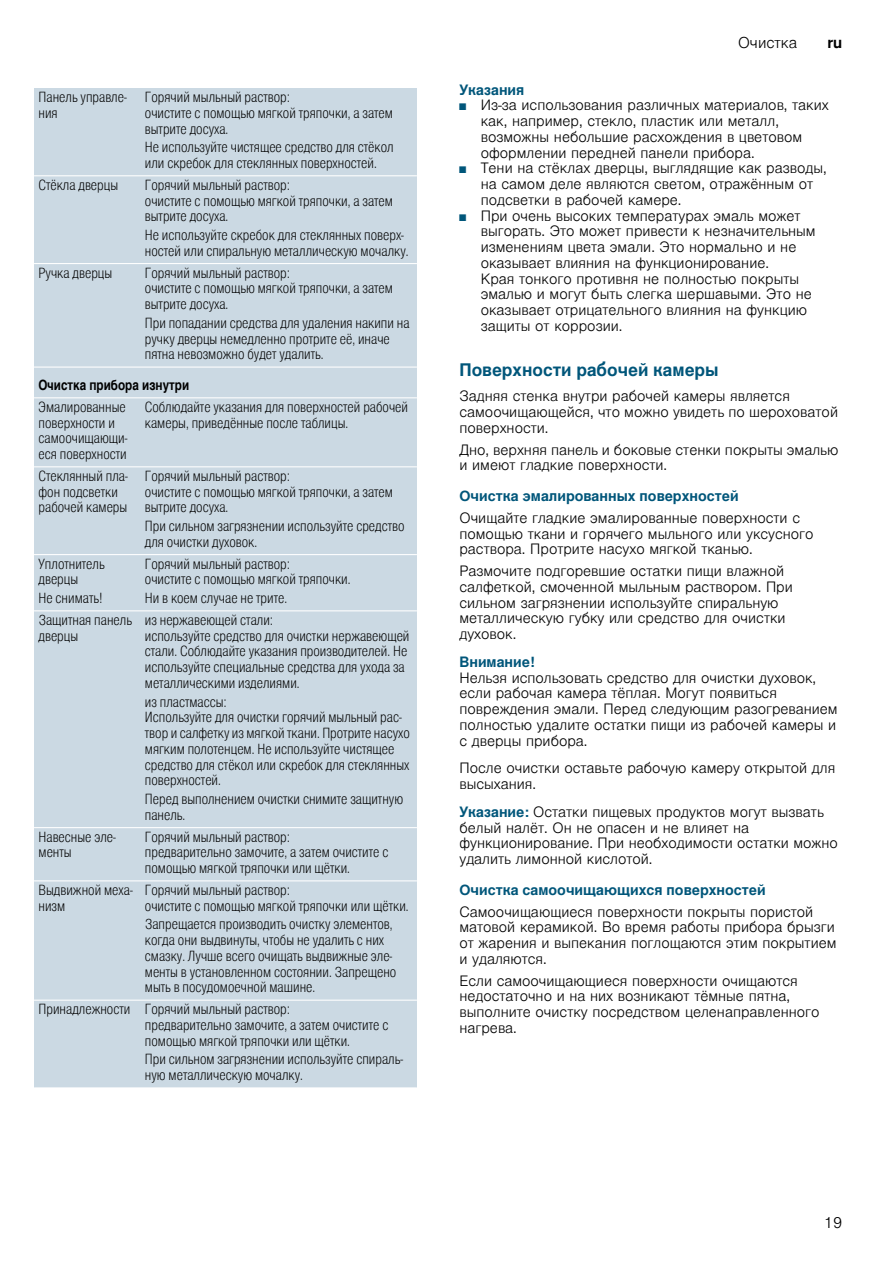
<style>
.page{position:relative;width:893px;height:1263px;background:#fff}
.page>*{position:absolute;margin:0;border:0;box-sizing:border-box;transform-origin:0 0}
.t1{font:700 17.25px "Nimbus San L";color:#00567a}
.t2{font:300 15px "Nimbus San L";color:#000}
.t3{font:700 15px "Nimbus San L";color:#000}
.t4{font:14.25px/15.8px "Nimbus San L Lig Con";color:#000}
.t5{font:300 14.25px/15.8px "Nimbus San L";color:#000}
.t6{font:700 14.25px "Nimbus San L";color:#00567a}
.t7{font:14.25px "Nimbus San L Bol Con";color:#000}
.s1{font-size:9px;color:#00567a}
.s2{font-weight:700;color:#00567a}
</style>
<div class="page">
<div style="left:34px;top:88px;width:106px;height:88px;background:#cbd9e3"></div>
<div style="left:140px;top:88px;width:277px;height:88px;background:#cbd9e3"></div>
<div style="left:34px;top:176px;width:106px;height:88px;background:#cbd9e3"></div>
<div style="left:140px;top:176px;width:277px;height:88px;background:#cbd9e3"></div>
<div style="left:34px;top:264px;width:106px;height:103px;background:#cbd9e3"></div>
<div style="left:140px;top:264px;width:277px;height:103px;background:#cbd9e3"></div>
<div style="left:34px;top:367px;width:383px;height:31px;background:#cbd9e3"></div>
<div style="left:34px;top:398px;width:106px;height:69px;background:#cbd9e3"></div>
<div style="left:140px;top:398px;width:277px;height:69px;background:#cbd9e3"></div>
<div style="left:34px;top:467px;width:106px;height:88px;background:#cbd9e3"></div>
<div style="left:140px;top:467px;width:277px;height:88px;background:#cbd9e3"></div>
<div style="left:34px;top:555px;width:106px;height:56px;background:#cbd9e3"></div>
<div style="left:140px;top:555px;width:277px;height:56px;background:#cbd9e3"></div>
<div style="left:34px;top:611px;width:106px;height:217px;background:#cbd9e3"></div>
<div style="left:140px;top:611px;width:277px;height:217px;background:#cbd9e3"></div>
<div style="left:34px;top:828px;width:106px;height:53px;background:#cbd9e3"></div>
<div style="left:140px;top:828px;width:277px;height:53px;background:#cbd9e3"></div>
<div style="left:34px;top:881px;width:106px;height:119px;background:#cbd9e3"></div>
<div style="left:140px;top:881px;width:277px;height:119px;background:#cbd9e3"></div>
<div style="left:34px;top:1000px;width:106px;height:88px;background:#cbd9e3"></div>
<div style="left:140px;top:1000px;width:277px;height:88px;background:#cbd9e3"></div>
<hr style="left:34px;top:175px;width:383px;height:1px;background:#fff">
<hr style="left:34px;top:263px;width:383px;height:1px;background:#fff">
<hr style="left:34px;top:366px;width:383px;height:2px;background:#fff">
<hr style="left:34px;top:397px;width:383px;height:1px;background:#fff">
<hr style="left:34px;top:466px;width:383px;height:1px;background:#fff">
<hr style="left:34px;top:554px;width:383px;height:1px;background:#fff">
<hr style="left:34px;top:610px;width:383px;height:1px;background:#fff">
<hr style="left:34px;top:827px;width:383px;height:1px;background:#fff">
<hr style="left:34px;top:880px;width:383px;height:1px;background:#fff">
<hr style="left:34px;top:999px;width:383px;height:2px;background:#fff">
<hr style="left:34px;top:1087px;width:383px;height:1px;background:#fff">
<p class="t4" style="left:39px;top:89px;width:90px">Панель управле&shy;ния</p>
<p class="t4" style="left:145px;top:89px;width:250px">Горячий мыльный раствор:<br>очистите с помощью мягкой тряпочки, а затем вытрите досуха.</p>
<p class="t4" style="left:145px;top:139px;width:250px">Не используйте чистящее средство для стёкол или скребок для стеклянных поверхностей.</p>
<p class="t4" style="left:39px;top:176px;width:81px">Стёкла дверцы</p>
<p class="t4" style="left:145px;top:176px;width:250px">Горячий мыльный раствор:<br>очистите с помощью мягкой тряпочки, а затем вытрите досуха.</p>
<p class="t4" style="left:145px;top:227px;width:265px">Не используйте скребок для стеклянных поверх&shy;ностей или спиральную металлическую мочалку.</p>
<p class="t4" style="left:39px;top:264px;width:75px">Ручка дверцы</p>
<p class="t4" style="left:145px;top:264px;width:250px">Горячий мыльный раствор:<br>очистите с помощью мягкой тряпочки, а затем вытрите досуха.</p>
<p class="t4" style="left:145px;top:314px;width:266px">При попадании средства для удаления накипи на ручку дверцы немедленно протрите её, иначе пятна невозможно будет удалить.</p>
<p class="t7" style="left:39px;top:376px;width:152px">Очистка прибора изнутри</p>
<p class="t4" style="left:39px;top:398px;width:90px">Эмалированные поверхности и самоочищающи&shy;еся поверхности</p>
<p class="t4" style="left:145px;top:398px;width:265px">Соблюдайте указания для поверхностей рабочей камеры, приведённые после таблицы.</p>
<p class="t4" style="left:39px;top:467px;width:91px">Стеклянный пла&shy;фон подсветки рабочей камеры</p>
<p class="t4" style="left:145px;top:467px;width:250px">Горячий мыльный раствор:<br>очистите с помощью мягкой тряпочки, а затем вытрите досуха.</p>
<p class="t4" style="left:145px;top:518px;width:261px">При сильном загрязнении используйте средство для очистки духовок.</p>
<p class="t4" style="left:39px;top:555px;width:68px">Уплотнитель дверцы</p>
<p class="t4" style="left:39px;top:590px;width:65px">Не снимать!</p>
<p class="t4" style="left:145px;top:555px;width:207px">Горячий мыльный раствор:<br>очистите с помощью мягкой тряпочки.</p>
<p class="t4" style="left:145px;top:590px;width:144px">Ни в коем случае не трите.</p>
<p class="t4" style="left:39px;top:611px;width:95px">Защитная панель дверцы</p>
<p class="t4" style="left:145px;top:611px;width:266px">из нержавеющей стали:<br>используйте средство для очистки нержавеющей стали. Соблюдайте указания производителей. Не используйте специальные средства для ухода за металлическими изделиями.</p>
<p class="t4" style="left:145px;top:693px;width:266px">из пластмассы:<br>Используйте для очистки горячий мыльный рас&shy;твор и салфетку из мягкой ткани. Протрите насухо мягким полотенцем. Не используйте чистящее средство для стёкол или скребок для стеклянных поверхностей.</p>
<p class="t4" style="left:145px;top:791px;width:260px">Перед выполнением очистки снимите защитную панель.</p>
<p class="t4" style="left:39px;top:828px;width:79px">Навесные эле&shy;менты</p>
<p class="t4" style="left:145px;top:828px;width:245px">Горячий мыльный раствор:<br>предварительно замочите, а затем очистите с помощью мягкой тряпочки или щётки.</p>
<p class="t4" style="left:39px;top:881px;width:96px">Выдвижной меха&shy;низм</p>
<p class="t4" style="left:145px;top:881px;width:265px">Горячий мыльный раствор:<br>очистите с помощью мягкой тряпочки или щётки.</p>
<p class="t4" style="left:145px;top:916px;width:253px">Запрещается производить очистку элементов, когда они выдвинуты, чтобы не удалить с них смазку. Лучше всего очищать выдвижные эле&shy;менты в установленном состоянии. Запрещено мыть в посудомоечной машине.</p>
<p class="t4" style="left:145px;top:1001px;width:245px;text-indent:-106px">Принадлежности Горячий мыльный раствор:<br>предварительно замочите, а затем очистите с помощью мягкой тряпочки или щётки.</p>
<p class="t4" style="left:145px;top:1051px;width:260px">При сильном загрязнении используйте спираль&shy;ную металлическую мочалку.</p>
<p class="t2" style="left:738px;top:33px;width:61px">Очистка</p>
<p class="t3" style="left:827px;top:34px;width:17px">ru</p>
<p class="t6" style="left:459px;top:81px;width:66px">Указания</p>
<p class="t5" style="left:480px;top:96px;width:349px;text-indent:-21px"><span class="s1">■</span> Из-за использования различных материалов, таких как, например, стекло, пластик или металл, возможны небольшие расхождения в цветовом оформлении передней панели прибора.</p>
<p class="t5" style="left:480px;top:159px;width:347px;text-indent:-21px"><span class="s1">■</span> Тени на стёклах дверцы, выглядящие как разводы, на самом деле являются светом, отражённым от подсветки в рабочей камере.</p>
<p class="t5" style="left:480px;top:206px;width:336px;text-indent:-21px"><span class="s1">■</span> При очень высоких температурах эмаль может выгорать. Это может привести к незначительным изменениям цвета эмали. Это нормально и не оказывает влияния на функционирование.<br>Края тонкого противня не полностью покрыты эмалью и могут быть слегка шершавыми. Это не оказывает отрицательного влияния на функцию защиты от коррозии.</p>
<p class="t1" style="left:459px;top:359px;width:261px">Поверхности рабочей камеры</p>
<p class="t5" style="left:459px;top:387px;width:380px">Задняя стенка внутри рабочей камеры является самоочищающейся, что можно увидеть по шероховатой поверхности.</p>
<p class="t5" style="left:459px;top:440px;width:380px">Дно, верхняя панель и боковые стенки покрыты эмалью и имеют гладкие поверхности.</p>
<p class="t6" style="left:459px;top:487px;width:281px">Очистка эмалированных поверхностей</p>
<p class="t5" style="left:459px;top:509px;width:355px">Очищайте гладкие эмалированные поверхности с помощью ткани и горячего мыльного или уксусного раствора. Протрите насухо мягкой тканью.</p>
<p class="t5" style="left:459px;top:562px;width:335px">Размочите подгоревшие остатки пищи влажной салфеткой, смоченной мыльным раствором. При сильном загрязнении используйте спиральную металлическую губку или средство для очистки духовок.</p>
<p class="t6" style="left:459px;top:653px;width:77px">Внимание!</p>
<p class="t5" style="left:459px;top:668px;width:380px">Нельзя использовать средство для очистки духовок, если рабочая камера тёплая. Могут появиться повреждения эмали. Перед следующим разогреванием полностью удалите остатки пищи из рабочей камеры и с дверцы прибора.</p>
<p class="t5" style="left:459px;top:759px;width:377px">После очистки оставьте рабочую камеру открытой для высыхания.</p>
<p class="t5" style="left:459px;top:803px;width:380px"><span class="s2">Указание:</span> Остатки пищевых продуктов могут вызвать белый налёт. Он не опасен и не влияет на функционирование. При необходимости остатки можно удалить лимонной кислотой.</p>
<p class="t6" style="left:459px;top:881px;width:308px">Очистка самоочищающихся поверхностей</p>
<p class="t5" style="left:459px;top:902px;width:378px">Самоочищающиеся поверхности покрыты пористой матовой керамикой. Во время работы прибора брызги от жарения и выпекания поглощаются этим покрытием и удаляются.</p>
<p class="t5" style="left:459px;top:971px;width:361px">Если самоочищающиеся поверхности очищаются недостаточно и на них возникают тёмные пятна, выполните очистку посредством целенаправленного нагрева.</p>
<p class="t2" style="left:824px;top:1212px;width:20px">19</p>
</div>
